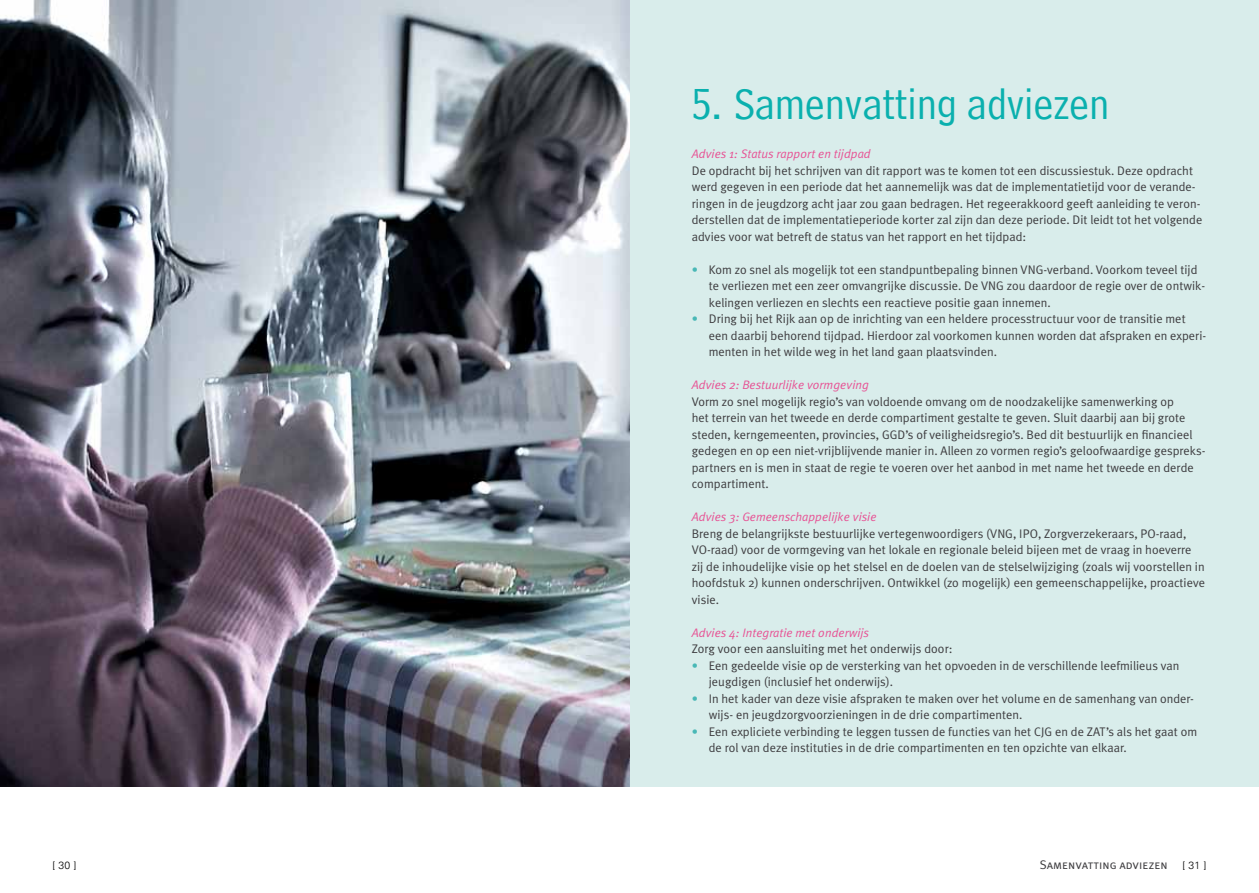
<style>
.page{position:relative;width:1259px;height:893px;background:#fff}
.page>*{position:absolute;margin:0;border:0;box-sizing:border-box;transform-origin:0 0}
.t1{font:45px "Bell Centennial BT Address";color:#0ab0ae}
.t2{font:12.45px/16.5px "Meta Plus Normal";color:#3e3d40}
.t3{font:12.45px "Meta Plus Normal Caps";color:#3e3d40}
.t4{font:italic 12.3px "Meta Plus Normal";color:#e75294}
.t5{font:300 10.5px "Univers";color:#000}
.s1{color:#49b8b6}
</style>
<div class="page">
<div style="left:629px;top:0;width:630px;height:787px;background:#d9edeb"></div>
<img style="left:0;top:0;width:629px;height:787px">
<h1 class="t1" style="left:692px;top:78px;width:419px">5. Samenvatting adviezen</h1>
<p class="t4" style="left:692px;top:147px;width:180px">Advies 1: Status rapport en tijdpad</p>
<p class="t2" style="left:692px;top:162px;width:512px">De opdracht bij het schrijven van dit rapport was te komen tot een discussiestuk. Deze opdracht werd gegeven in een periode dat het aannemelijk was dat de implementatietijd voor de verande&shy;ringen in de jeugdzorg acht jaar zou gaan bedragen. Het regeerakkoord geeft aanleiding te veron&shy;derstellen dat de implementatieperiode korter zal zijn dan deze periode. Dit leidt tot het volgende advies voor wat betreft de status van het rapport en het tijdpad:</p>
<p class="t2" style="left:709px;top:261px;width:498px;text-indent:-17px"><span class="s1">•</span> Kom zo snel als mogelijk tot een standpuntbepaling binnen VNG-verband. Voorkom teveel tijd te verliezen met een zeer omvangrijke discussie. De VNG zou daardoor de regie over de ontwik&shy;kelingen verliezen en slechts een reactieve positie gaan innemen.</p>
<p class="t2" style="left:709px;top:310px;width:499px;text-indent:-17px"><span class="s1">•</span> Dring bij het Rijk aan op de inrichting van een heldere processtructuur voor de transitie met een daarbij behorend tijdpad. Hierdoor zal voorkomen kunnen worden dat afspraken en experi&shy;menten in het wilde weg in het land gaan plaatsvinden.</p>
<p class="t4" style="left:692px;top:378px;width:179px">Advies 2: Bestuurlijke vormgeving</p>
<p class="t2" style="left:692px;top:393px;width:515px">Vorm zo snel mogelijk regio’s van voldoende omvang om de noodzakelijke samenwerking op<br>het terrein van het tweede en derde compartiment gestalte te geven. Sluit daarbij aan bij grote steden, kerngemeenten, provincies, GGD’s of veiligheidsregio’s. Bed dit bestuurlijk en financieel gedegen en op een niet-vrijblijvende manier in. Alleen zo vormen regio’s geloofwaardige gespreks&shy;partners en is men in staat de regie te voeren over het aanbod in met name het tweede en derde compartiment.</p>
<p class="t4" style="left:692px;top:510px;width:186px">Advies 3: Gemeenschappelijke visie</p>
<p class="t2" style="left:692px;top:525px;width:515px">Breng de belangrijkste bestuurlijke vertegenwoordigers (VNG, IPO, Zorgverzekeraars, PO-raad, VO-raad) voor de vormgeving van het lokale en regionale beleid bijeen met de vraag in hoeverre zij de inhoudelijke visie op het stelsel en de doelen van de stelselwijziging (zoals wij voorstellen in hoofdstuk 2) kunnen onderschrijven. Ontwikkel (zo mogelijk) een gemeenschappelijke, proactieve visie.</p>
<p class="t4" style="left:692px;top:625px;width:179px">Advies 4: Integratie met onderwijs</p>
<p class="t2" style="left:692px;top:640px;width:262px">Zorg voor een aansluiting met het onderwijs door:</p>
<p class="t2" style="left:709px;top:657px;width:472px;text-indent:-17px"><span class="s1">•</span> Een gedeelde visie op de versterking van het opvoeden in de verschillende leefmilieus van jeugdigen (inclusief het onderwijs).</p>
<p class="t2" style="left:709px;top:690px;width:487px;text-indent:-17px"><span class="s1">•</span> In het kader van deze visie afspraken te maken over het volume en de samenhang van onder&shy;wijs- en jeugdzorgvoorzieningen in de drie compartimenten.</p>
<p class="t2" style="left:709px;top:723px;width:490px;text-indent:-17px"><span class="s1">•</span> Een expliciete verbinding te leggen tussen de functies van het CJG en de ZAT’s als het gaat om de rol van deze instituties in de drie compartimenten en ten opzichte van elkaar.</p>
<p class="t3" style="left:1039px;top:858px;width:130px">Samenvatting adviezen</p>
<p class="t5" style="left:53px;top:859px;width:25px">[ 30 ]</p>
<p class="t5" style="left:1182px;top:859px;width:25px">[ 31 ]</p>
</div>
